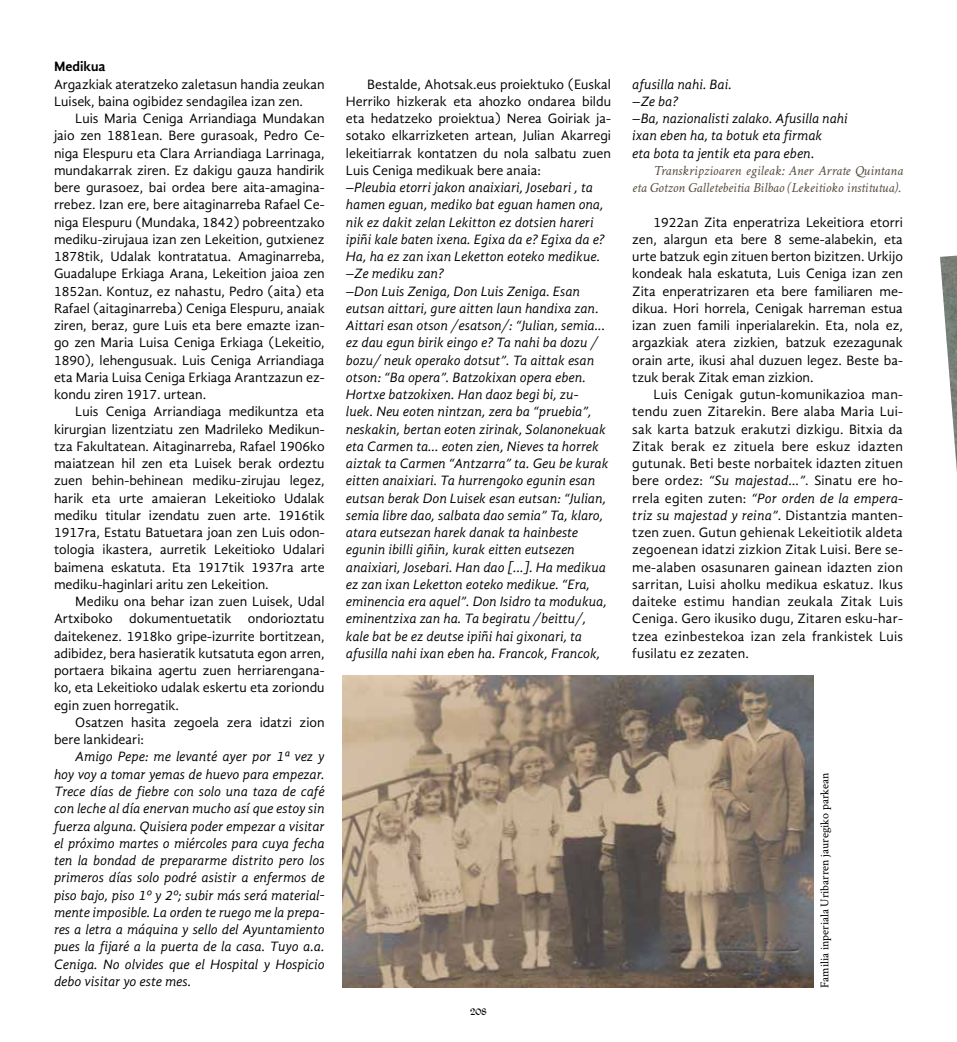
<style>
.page{position:relative;width:957px;height:1042px;background:#fff}
.page>*{position:absolute;margin:0;border:0;box-sizing:border-box;transform-origin:0 0}
.t1{font:15px "Kingthings Calligraphica Light";color:#000}
.t2{font:13.95px/17.2px "Gandhi Sans";color:#000;text-align:justify}
.t3{font:italic 13.95px/17.2px "Gandhi Sans";color:#000}
.t4{font:italic 13.95px/17.2px "Crimson Text";color:#564d3f;text-align:right}
.t5{font:700 13.95px "Gandhi Sans";color:#000}
.t6{font:12px "Crimson Text";color:#000}
.s1{font-style:italic}
</style>
<div class="page">
<img style="left:342px;top:675px;width:471px;height:312px">
<img style="left:940px;top:256px;width:17px;height:216px">
<p class="t5" style="left:54px;top:58px;width:53px">Medikua</p>
<p class="t2" style="left:54px;top:75px;width:272px">Argazkiak ateratzeko zaletasun handia zeukan<br>Luisek, baina ogibidez sendagilea izan zen.</p>
<p class="t2" style="left:54px;top:110px;width:272px;text-indent:21px">Luis Maria Ceniga Arriandiaga Mundakan jaio zen 1881ean. Bere gurasoak, Pedro Ce&shy;niga Elespuru eta Clara Arriandiaga Larrinaga, mundakarrak ziren. Ez dakigu gauza handirik bere gurasoez, bai ordea bere aita-amagina&shy;rrebez. Izan ere, bere aitaginarreba Rafael Ce&shy;niga Elespuru (Mundaka, 1842) pobreentzako mediku-zirujaua izan zen Lekeition, gutxienez 1878tik, Udalak kontratatua. Amaginarreba, Guadalupe Erkiaga Arana, Lekeition jaioa zen 1852an. Kontuz, ez nahastu, Pedro (aita) eta Rafael (aitaginarreba) Ceniga Elespuru, anaiak ziren, beraz, gure Luis eta bere emazte izan&shy;go zen Maria Luisa Ceniga Erkiaga (Lekeitio, 1890), lehengusuak. Luis Ceniga Arriandiaga eta Maria Luisa Ceniga Erkiaga Arantzazun ez&shy;kondu ziren 1917. urtean.</p>
<p class="t2" style="left:54px;top:403px;width:272px;text-indent:21px">Luis Ceniga Arriandiaga medikuntza eta kirurgian lizentziatu zen Madrileko Medikun&shy;tza Fakultatean. Aitaginarreba, Rafael 1906ko maiatzean hil zen eta Luisek berak ordeztu zuen behin-behinean mediku-zirujau legez, harik eta urte amaieran Lekeitioko Udalak mediku titular izendatu zuen arte. 1916tik 1917ra, Estatu Batuetara joan zen Luis odon&shy;tologia ikastera, aurretik Lekeitioko Udalari baimena eskatuta. Eta 1917tik 1937ra arte mediku-haginlari aritu zen Lekeition.</p>
<p class="t2" style="left:54px;top:593px;width:272px;text-indent:21px">Mediku ona behar izan zuen Luisek, Udal Artxiboko dokumentuetatik ondorioztatu daitekenez. 1918ko gripe-izurrite bortitzean, adibidez, bera hasieratik kutsatuta egon arren, portaera bikaina agertu zuen herriarengana&shy;ko, eta Lekeitioko udalak eskertu eta zoriondu egin zuen horregatik.</p>
<p class="t2" style="left:54px;top:713px;width:272px;text-indent:21px">Osatzen hasita zegoela zera idatzi zion bere lankideari:</p>
<p class="t3" style="left:54px;top:748px;width:272px;text-align:justify;text-indent:21px">Amigo Pepe: me levanté ayer por 1ª vez y hoy voy a tomar yemas de huevo para empezar.<br>Trece días de fiebre con solo una taza de café con leche al día enervan mucho así que estoy sin fuerza alguna. Quisiera poder empezar a visitar el próximo martes o miércoles para cuya fecha ten la bondad de prepararme distrito pero los primeros días solo podré asistir a enfermos de piso bajo, piso 1º y 2º; subir más será material&shy;mente imposible. La orden te ruego me la prepa&shy;res a letra a máquina y sello del Ayuntamiento pues la fijaré a la puerta de la casa. Tuyo a.a.<br>Ceniga. No olvides que el Hospital y Hospicio debo visitar yo este mes.</p>
<p class="t2" style="left:346px;top:75px;width:267px;text-indent:21px">Bestalde, Ahotsak.eus proiektuko (Euskal Herriko hizkerak eta ahozko ondarea bildu eta hedatzeko proiektua) Nerea Goiriak ja&shy;sotako elkarrizketen artean, Julian Akarregi lekeitiarrak kontatzen du nola salbatu zuen Luis Ceniga medikuak bere anaia:</p>
<p class="t3" style="left:346px;top:179px;width:264px">–Pleubia etorri jakon anaixiari, Josebari , ta hamen eguan, mediko bat eguan hamen ona, nik ez dakit zelan Lekitton ez dotsien hareri ipiñi kale baten ixena. Egixa da e? Egixa da e?<br>Ha, ha ez zan ixan Leketton eoteko medikue. –Ze mediku zan?<br>–Don Luis Zeniga, Don Luis Zeniga. Esan eutsan aittari, gure aitten laun handixa zan.<br>Aittari esan otson /esatson/: “Julian, semia... ez dau egun birik eingo e? Ta nahi ba dozu / bozu/ neuk operako dotsut”. Ta aittak esan otson: “Ba opera”. Batzokixan opera eben.<br>Hortxe batzokixen. Han daoz begi bi, zu&shy;luek. Neu eoten nintzan, zera ba “pruebia”, neskakin, bertan eoten zirinak, Solanonekuak eta Carmen ta… eoten zien, Nieves ta horrek aiztak ta Carmen “Antzarra” ta. Geu be kurak eitten anaixiari. Ta hurrengoko egunin esan eutsan berak Don Luisek esan eutsan: “Julian, semia libre dao, salbata dao semia” Ta, klaro, atara eutsezan harek danak ta hainbeste egunin ibilli giñin, kurak eitten eutsezen anaixiari, Josebari. Han dao [...]. Ha medikua ez zan ixan Leketton eoteko medikue. “Era, eminencia era aquel”. Don Isidro ta modukua, eminentzixa zan ha. Ta begiratu /beittu/, kale bat be ez deutse ipiñi hai gixonari, ta afusilla nahi ixan eben ha. Francok, Francok,</p>
<p class="t1" style="left:470px;top:1002px;width:17px">208</p>
<p class="t3" style="left:632px;top:75px;width:217px">afusilla nahi. Bai.<br>–Ze ba?<br>–Ba, nazionalisti zalako. Afusilla nahi ixan eben ha, ta botuk eta firmak<br>eta bota ta jentik eta para eben.</p>
<p class="t4" style="left:632px;top:162px;width:272px">Transkripzioaren egileak: Aner Arrate Quintana<br>eta Gotzon Galletebeitia Bilbao (Lekeitioko institutua).</p>
<p class="t2" style="left:632px;top:213px;width:272px;text-indent:21px">1922an Zita enperatriza Lekeitiora etorri zen, alargun eta bere 8 seme-alabekin, eta urte batzuk egin zituen berton bizitzen. Urkijo kondeak hala eskatuta, Luis Ceniga izan zen Zita enperatrizaren eta bere familiaren me&shy;dikua. Hori horrela, Cenigak harreman estua izan zuen famili inperialarekin. Eta, nola ez, argazkiak atera zizkien, batzuk ezezagunak orain arte, ikusi ahal duzuen legez. Beste ba&shy;tzuk berak Zitak eman zizkion.</p>
<p class="t2" style="left:632px;top:386px;width:272px;text-indent:21px">Luis Cenigak gutun-komunikazioa man&shy;tendu zuen Zitarekin. Bere alaba Maria Lui&shy;sak karta batzuk erakutzi dizkigu. Bitxia da Zitak berak ez zituela bere eskuz idazten gutunak. Beti beste norbaitek idazten zituen bere ordez: <span class="s1">“Su majestad…”</span>. Sinatu ere ho&shy;rrela egiten zuten: <span class="s1">“Por orden de la empera&shy;triz su majestad y reina”</span>. Distantzia manten&shy;tzen zuen. Gutun gehienak Lekeitiotik aldeta zegoenean idatzi zizkion Zitak Luisi. Bere se&shy;me-alaben osasunaren gainean idazten zion sarritan, Luisi aholku medikua eskatuz. Ikus daiteke estimu handian zeukala Zitak Luis Ceniga. Gero ikusiko dugu, Zitaren esku-har&shy;tzea ezinbestekoa izan zela frankistek Luis fusilatu ez zezaten.</p>
<p class="t6" style="left:816px;top:988px;width:217px;rotate:-90deg">Familia inperiala Uribarren jauregiko parkean</p>
</div>
